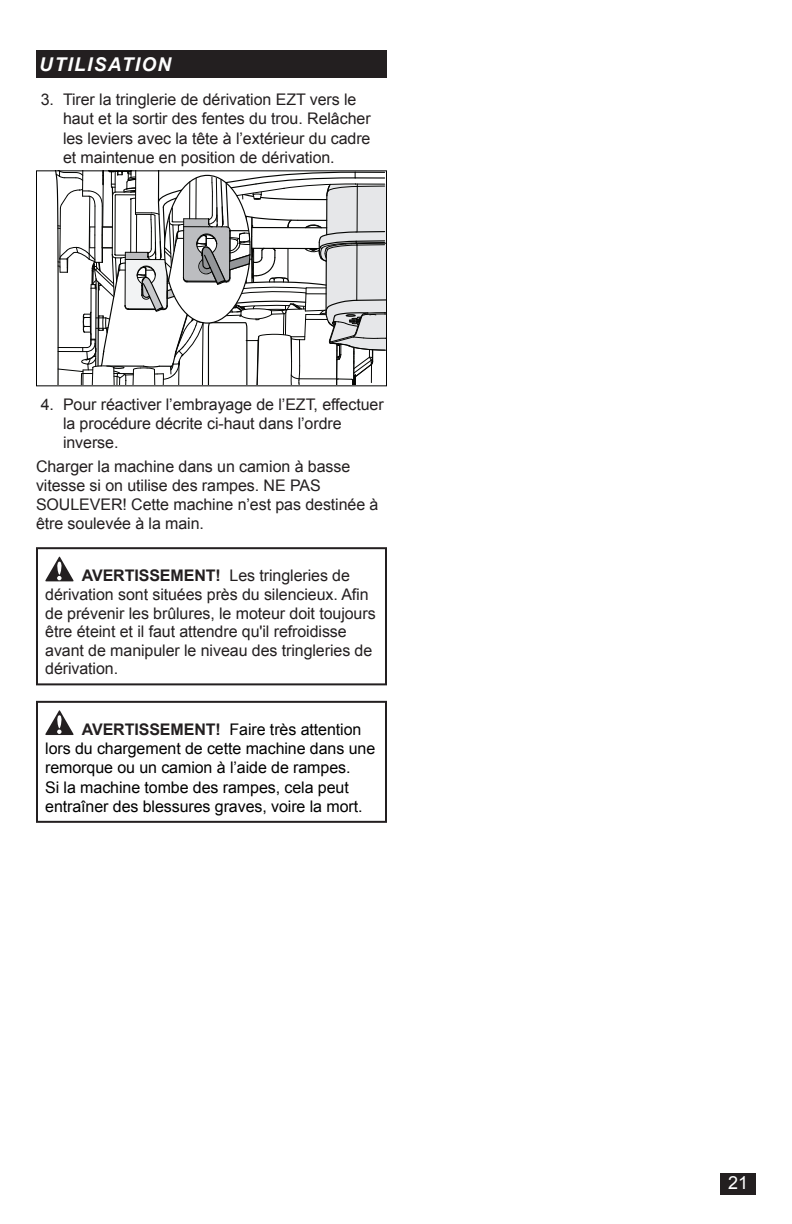
<style>
.page{position:relative;width:792px;height:1224px;background:#fff}
.page>*{position:absolute;margin:0;border:0;box-sizing:border-box;transform-origin:0 0}
.t1{font:italic 700 19px "Arial";letter-spacing:.075em;color:#fff}
.t2{font:18px "Arial";color:#fff}
.Warning_FR{font:16px/19.2px "Arial";letter-spacing:-.005em;color:#231f20}
.Warning_FR-2{font:16px/19.2px "Arial";letter-spacing:-.005em;color:#000}
.Body_Text_FR{font:16px/19.2px "Arial";letter-spacing:-.005em;color:#231f20}
.s1{font-weight:700}
.s2{font-weight:700;color:#231f20}
</style>
<div class="page">
<div style="left:721px;top:1174px;width:35px;height:21px;background:#231f20"></div>
<div style="left:36px;top:50px;width:351px;height:28px;background:#231f20"></div>
<svg style="left:55px;top:172px;width:330px;height:212px"></svg>
<div style="left:36px;top:170px;width:351px;height:216px;border:1px solid #000"></div>
<svg style="left:45px;top:556px;width:29px;height:25px"></svg>
<div style="left:36px;top:547px;width:351px;height:138px;border:2px solid #231f20"></div>
<svg style="left:45px;top:710px;width:29px;height:25px"></svg>
<div style="left:36px;top:701px;width:351px;height:122px;border:2px solid #231f20"></div>
<p class="t1" style="left:39px;top:52px;width:134px">UTILISATION</p>
<p class="Warning_FR" style="left:63px;top:90px;width:309px;text-indent:-22px">3. Tirer la tringlerie de dérivation EZT vers le haut et la sortir des fentes du trou. Relâcher les leviers avec la tête à l’extérieur du cadre et maintenue en position de dérivation.</p>
<p class="Warning_FR" style="left:63px;top:395px;width:322px;text-indent:-22px">4. Pour réactiver l’embrayage de l’EZT, effectuer la procédure décrite ci-haut dans l’ordre inverse.</p>
<p class="Body_Text_FR" style="left:36px;top:457px;width:344px">Charger la machine dans un camion à basse vitesse si on utilise des rampes. NE PAS SOULEVER! Cette machine n’est pas destinée à être soulevée à la main.</p>
<p class="Warning_FR" style="left:45px;top:567px;width:332px;line-height:18.6px;text-indent:37px"><span class="s1">AVERTISSEMENT!</span> Les tringleries de dérivation sont situées près du silencieux. Afin de prévenir les brûlures, le moteur doit toujours être éteint et il faut attendre qu'il refroidisse avant de manipuler le niveau des tringleries de dérivation.</p>
<p class="Warning_FR-2" style="left:45px;top:720px;width:332px;text-indent:37px"><span class="s2">AVERTISSEMENT!</span> Faire très attention lors du chargement de cette machine dans une remorque ou un camion à l’aide de rampes.<br>Si la machine tombe des rampes, cela peut entraîner des blessures graves, voire la mort.</p>
<p class="t2" style="left:728px;top:1171px;width:22px">21</p>
</div>
